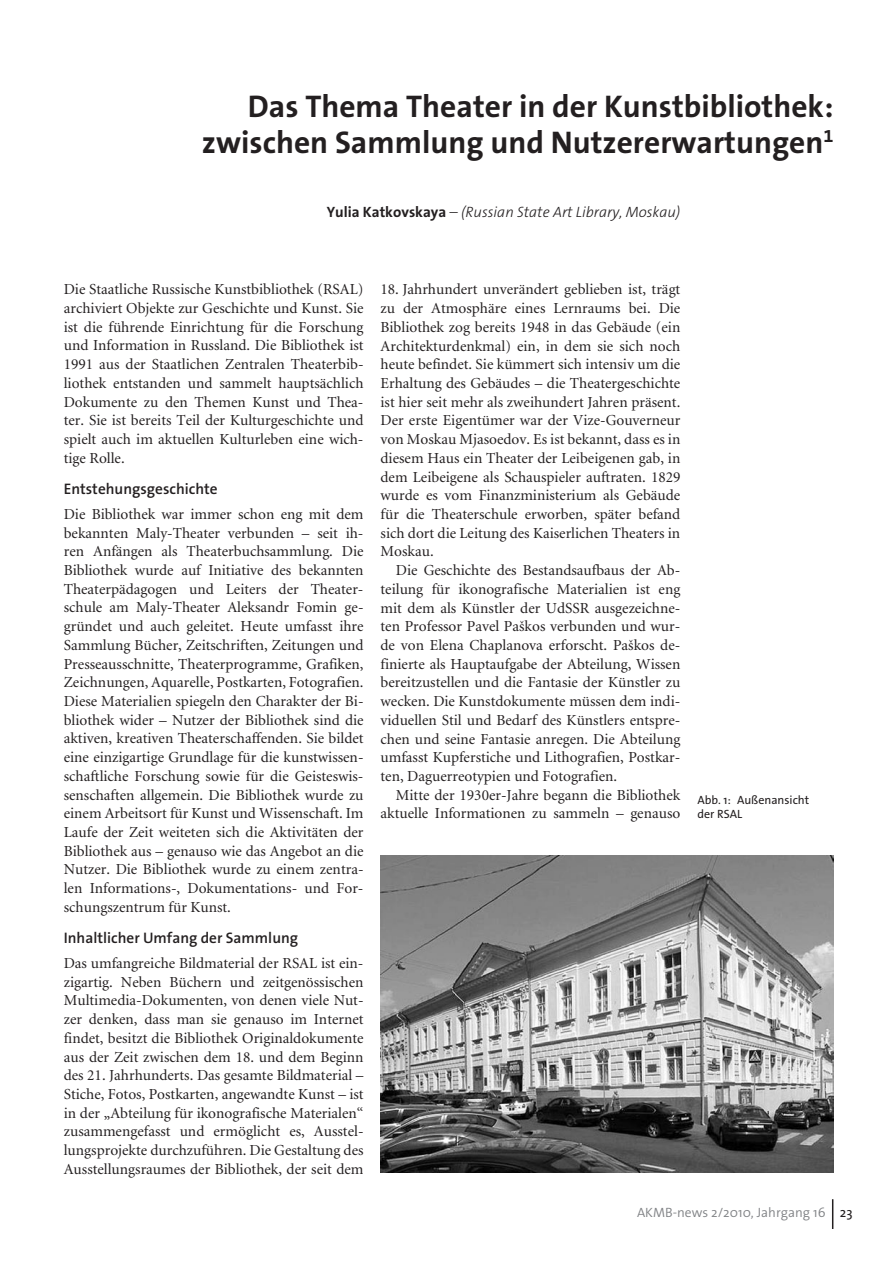
<style>
.page{position:relative;width:893px;height:1263px;background:#fff}
.page>*{position:absolute;margin:0;border:0;box-sizing:border-box;transform-origin:0 0}
.t1{font:700 31.5px/36px "The Sans B7";color:#231f20;text-align:right}
.t2{font:15.3px/18.8px "Minion";color:#231f20;text-align:justify}
.t3{font:600 15.3px "The Sans B6";color:#231f20}
.t4{font:italic 300 15px "The Sans B3";color:#231f20}
.t5{font:300 13.5px "The Sans B4";color:#808285}
.t6{font:12px/14.2px "The Sans B5 Plain";color:#231f20}
.s1{font-family:"The Sans B7";font-weight:700;font-style:normal}
.s2{font-family:"The Mix"}
.s3{font-family:"The Mix";font-weight:400;color:#231f20}
</style>
<div class="page">
<hr style="left:832px;top:1199px;width:1px;height:30px;background:#231f20">
<img style="left:381px;top:855px;width:452px;height:318px">
<h1 class="t1" style="left:202px;top:89px;width:633px">Das Thema Theater in der Kunstbibliothek: zwischen Sammlung und Nutzererwartungen<sup>1</sup></h1>
<p class="t4" style="left:327px;top:205px;width:355px"><span class="s1">Yulia Katkovskaya</span> – (Russian State Art Library, Moskau)</p>
<p class="t2" style="left:64px;top:281px;width:301px">Die Staatliche Russische Kunstbibliothek (RSAL) archiviert Objekte zur Geschichte und Kunst. Sie ist die führende Einrichtung für die Forschung und Information in Russland. Die Bibliothek ist 1991 aus der Staatlichen Zentralen Theaterbib&shy;liothek entstanden und sammelt hauptsächlich Dokumente zu den Themen Kunst und Thea&shy;ter. Sie ist bereits Teil der Kulturgeschichte und spielt auch im aktuellen Kulturleben eine wich&shy;tige Rolle.</p>
<p class="t3" style="left:64px;top:481px;width:155px">Entstehungsgeschichte</p>
<p class="t2" style="left:64px;top:505px;width:301px">Die Bibliothek war immer schon eng mit dem bekannten Maly-Theater verbunden – seit ih&shy;ren Anfängen als Theaterbuchsammlung. Die Bibliothek wurde auf Initiative des bekannten Theaterpädagogen und Leiters der Theater&shy;schule am Maly-Theater Aleksandr Fomin ge&shy;gründet und auch geleitet. Heute umfasst ihre Sammlung Bücher, Zeitschriften, Zeitungen und Presseausschnitte, Theaterprogramme, Grafiken, Zeichnungen, Aquarelle, Postkarten, Fotografien.<br>Diese Materialien spiegeln den Charakter der Bi&shy;bliothek wider – Nutzer der Bibliothek sind die aktiven, kreativen Theaterschaffenden. Sie bildet eine einzigartige Grundlage für die kunstwissen&shy;schaftliche Forschung sowie für die Geisteswis&shy;senschaften allgemein. Die Bibliothek wurde zu einem Arbeitsort für Kunst und Wissenschaft. Im Laufe der Zeit weiteten sich die Aktivitäten der Bibliothek aus – genauso wie das Angebot an die Nutzer. Die Bibliothek wurde zu einem zentra&shy;len Informations-, Dokumentations- und For&shy;schungszentrum für Kunst.</p>
<p class="t3" style="left:64px;top:930px;width:236px">Inhaltlicher Umfang der Sammlung</p>
<p class="t2" style="left:64px;top:954px;width:301px">Das umfangreiche Bildmaterial der RSAL ist ein&shy;zigartig. Neben Büchern und zeitgenössischen Multimedia-Dokumenten, von denen viele Nut&shy;zer denken, dass man sie genauso im Internet findet, besitzt die Bibliothek Originaldokumente aus der Zeit zwischen dem 18. und dem Beginn des 21. Jahrhunderts. Das gesamte Bildmaterial – Stiche, Fotos, Postkarten, angewandte Kunst – ist in der „Abteilung für ikonografische Materialen“ zusammengefasst und ermöglicht es, Ausstel&shy;lungsprojekte durchzuführen. Die Gestaltung des Ausstellungsraumes der Bibliothek, der seit dem</p>
<p class="t2" style="left:381px;top:281px;width:301px">18. Jahrhundert unverändert geblieben ist, trägt zu der Atmosphäre eines Lernraums bei. Die Bibliothek zog bereits 1948 in das Gebäude (ein Architekturdenkmal) ein, in dem sie sich noch heute befindet. Sie kümmert sich intensiv um die Erhaltung des Gebäudes – die Theatergeschichte ist hier seit mehr als zweihundert Jahren präsent.<br>Der erste Eigentümer war der Vize-Gouverneur von Moskau Mjasoedov. Es ist bekannt, dass es in diesem Haus ein Theater der Leibeigenen gab, in dem Leibeigene als Schauspieler auftraten. 1829 wurde es vom Finanzministerium als Gebäude für die Theaterschule erworben, später befand sich dort die Leitung des Kaiserlichen Theaters in Moskau.</p>
<p class="t2" style="left:381px;top:561px;width:301px;text-indent:15px">Die Geschichte des Bestandsaufbaus der Ab&shy;teilung für ikonografische Materialien ist eng mit dem als Künstler der UdSSR ausgezeichne&shy;ten Professor Pavel Paškos verbunden und wur&shy;de von Elena Chaplanova erforscht. Paškos de&shy;finierte als Hauptaufgabe der Abteilung, Wissen bereitzustellen und die Fantasie der Künstler zu wecken. Die Kunstdokumente müssen dem indi&shy;viduellen Stil und Bedarf des Künstlers entspre&shy;chen und seine Fantasie anregen. Die Abteilung umfasst Kupferstiche und Lithografien, Postkar&shy;ten, Daguerreotypien und Fotografien.</p>
<p class="t2" style="left:381px;top:786px;width:301px;text-align:right">Mitte der 1930er-Jahre begann die Bibliothek aktuelle Informationen zu sammeln – genauso</p>
<p class="t6" style="left:697px;top:793px;width:113px">Abb. <span class="s2">1</span>: Außenansicht der RSAL</p>
<p class="t5" style="left:637px;top:1205px;width:217px">AKMB-news <span class="s2">2/2010</span>, Jahrgang <span class="s2">16</span> <span class="s3">23</span></p>
</div>
